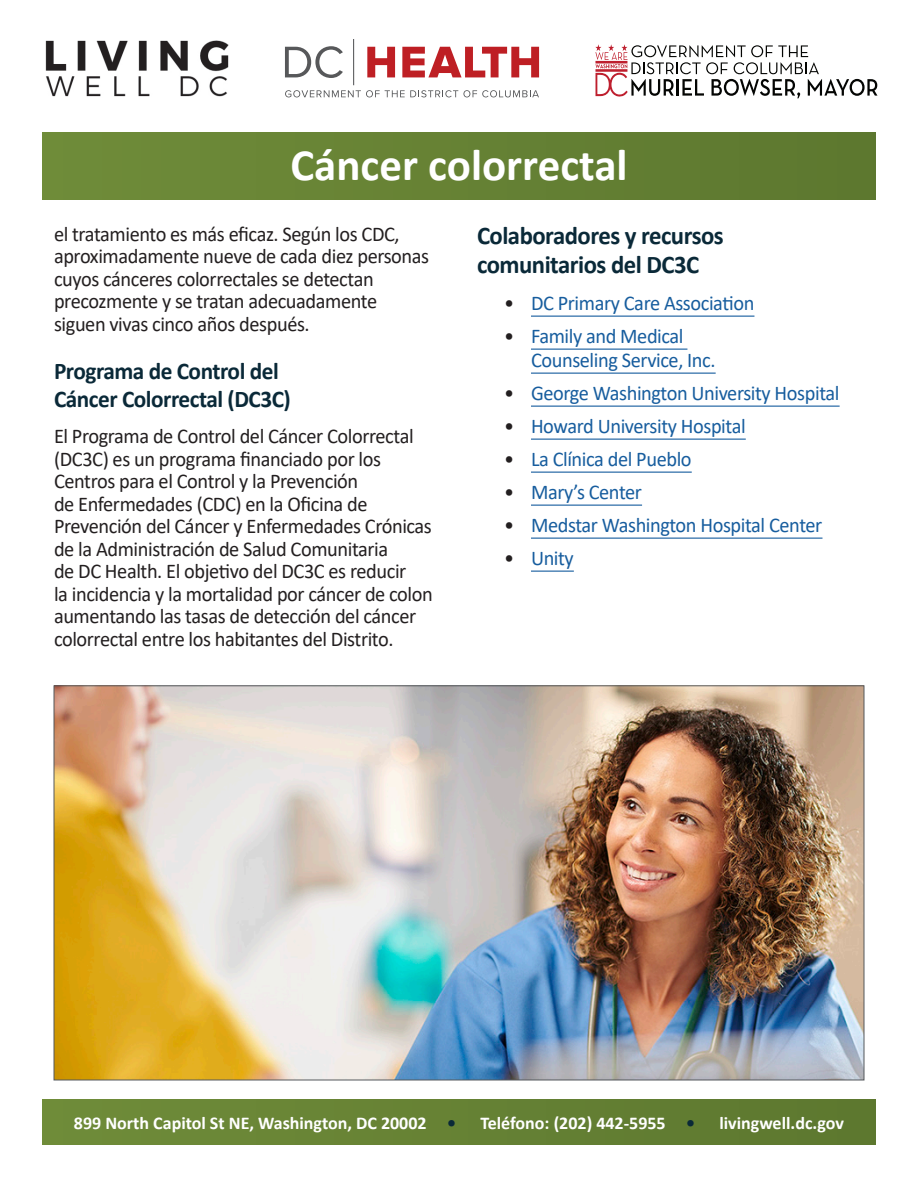
<style>
.page{position:relative;width:918px;height:1188px;background:#fff}
.page>*{position:absolute;margin:0;border:0;box-sizing:border-box;transform-origin:0 0}
.t1{font:700 45px "Calibri";color:#fff}
.t2{font:700 25.5px/28.5px "Calibri";letter-spacing:-.02em;color:#0a2938}
.t3{font:700 24px/28.5px "Calibri";letter-spacing:-.02em;color:#0a2938}
.body{font:21px/22.5px "Calibri";letter-spacing:-.02em;color:#231f20}
.t4{font:21px/24px "Calibri";letter-spacing:-.02em;color:#175d9e}
.t5{font:700 18px "Calibri";color:#fff}
.s1{color:#231f20}
.s2{color:#0a2938}
</style>
<div class="page">
<div style="left:43px;top:1100px;width:832px;height:44px;background:#668234"></div>
<div style="left:43px;top:133px;width:832px;height:67px;background:#668234"></div>
<hr style="left:531px;top:316px;width:223px;height:1px;background:#175d9e">
<hr style="left:531px;top:349px;width:156px;height:1px;background:#175d9e">
<hr style="left:531px;top:373px;width:185px;height:1px;background:#175d9e">
<hr style="left:531px;top:406px;width:309px;height:1px;background:#175d9e">
<hr style="left:531px;top:439px;width:215px;height:1px;background:#175d9e">
<hr style="left:531px;top:472px;width:161px;height:1px;background:#175d9e">
<hr style="left:531px;top:505px;width:111px;height:1px;background:#175d9e">
<hr style="left:531px;top:538px;width:291px;height:1px;background:#175d9e">
<hr style="left:531px;top:571px;width:43px;height:1px;background:#175d9e">
<img style="left:56px;top:687px;width:806px;height:391px">
<img style="left:45px;top:40px;width:184px;height:57px">
<svg style="left:285px;top:46px;width:58px;height:32px"></svg>
<svg style="left:367px;top:47px;width:28px;height:30px"></svg>
<svg style="left:402px;top:47px;width:137px;height:30px"></svg>
<hr style="left:353px;top:39px;width:1px;height:46px;background:#57585a">
<svg style="left:285px;top:90px;width:254px;height:7px"></svg>
<svg style="left:595px;top:44px;width:282px;height:54px"></svg>
<p class="t1" style="left:290px;top:133px;width:339px">Cáncer colorrectal</p>
<p class="body" style="left:54px;top:222px;width:377px">el tratamiento es más eficaz. Según los CDC, aproximadamente nueve de cada diez personas cuyos cánceres colorrectales se detectan precozmente y se tratan adecuadamente siguen vivas cinco años después.</p>
<h1 class="t3" style="left:54px;top:356px;width:238px">Programa de Control del<br>Cáncer Colorrectal (DC3C)</h1>
<p class="body" style="left:54px;top:425px;width:380px">El Programa de Control del Cáncer Colorrectal (DC3C) es un programa financiado por los Centros para el Control y la Prevención<br>de Enfermedades (CDC) en la Oficina de Prevención del Cáncer y Enfermedades Crónicas de la Administración de Salud Comunitaria<br>de DC Health. El objetivo del DC3C es reducir<br>la incidencia y la mortalidad por cáncer de colon aumentando las tasas de detección del cáncer colorrectal entre los habitantes del Distrito.</p>
<h1 class="t2" style="left:477px;top:221px;width:248px">Colaboradores y recursos comunitarios del DC3C</h1>
<p class="t4" style="left:504px;top:291px;width:252px"><span class="s1">•</span> DC Primary Care Association</p>
<p class="t4" style="left:531px;top:324px;width:186px;text-indent:-27px"><span class="s1">•</span> Family and Medical<br>Counseling Service, Inc.</p>
<p class="t4" style="left:504px;top:381px;width:337px"><span class="s1">•</span> George Washington University Hospital</p>
<p class="t4" style="left:504px;top:414px;width:243px"><span class="s1">•</span> Howard University Hospital</p>
<p class="t4" style="left:504px;top:447px;width:189px"><span class="s1">•</span> La Clínica del Pueblo</p>
<p class="t4" style="left:504px;top:480px;width:140px"><span class="s1">•</span> Mary’s Center</p>
<p class="t4" style="left:504px;top:513px;width:320px"><span class="s1">•</span> Medstar Washington Hospital Center</p>
<p class="t4" style="left:504px;top:546px;width:71px"><span class="s1">•</span> Unity</p>
<p class="t5" style="left:74px;top:1110px;width:384px">899 North Capitol St NE, Washington, DC 20002 <span class="s2">•</span></p>
<p class="t5" style="left:480px;top:1110px;width:216px">Teléfono: (202) 442-5955 <span class="s2">•</span></p>
<p class="t5" style="left:719px;top:1110px;width:126px">livingwell.dc.gov</p>
</div>
